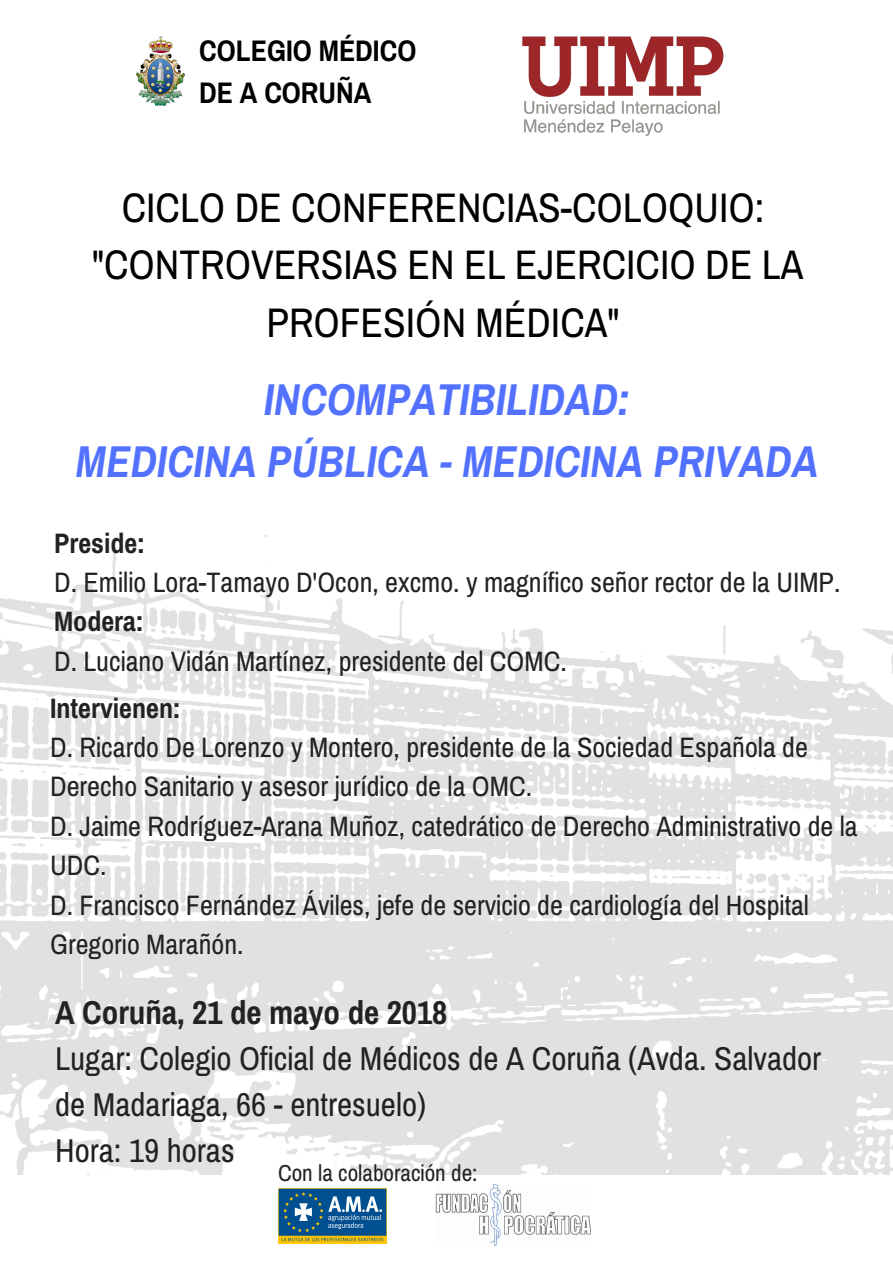
<style>
.page{position:relative;width:893px;height:1263px;background:#fff}
.page>*{position:absolute;margin:0;border:0;box-sizing:border-box;transform-origin:0 0}
.t1{font:italic 700 44.7px/62.5px "Archivo Narrow";color:#5271ff;text-align:center}
.t2{font:41.4px/57.4px "Archivo Narrow";color:#000;text-align:center}
.t3{font:33.08px/46.1px "Archivo Narrow";color:#222}
.t4{font:700 33.08px "Archivo Narrow";color:#222}
.t5{font:700 29.78px/41.6px "Archivo Narrow";color:#000}
.t6{font:28.12px/39.4px "Archivo Narrow";color:#222}
.t7{font:700 28.12px "Archivo Narrow";color:#222}
.t8{font:23.17px "Archivo Narrow";color:#222}
</style>
<div class="page">
<img style="left:523px;top:36px;width:201px;height:100px">
<img style="left:136px;top:36px;width:49px;height:69px">
<img style="left:0;top:535px;width:893px;height:639px">
<img style="left:278px;top:1188px;width:109px;height:55px">
<img style="left:436px;top:1184px;width:155px;height:61px">
<p class="t5" style="left:199px;top:30px;width:219px">COLEGIO MÉDICO<br>DE A CORUÑA</p>
<h2 class="t2" style="left:92px;top:178px;width:713px">CICLO DE CONFERENCIAS-COLOQUIO: "CONTROVERSIAS EN EL EJERCICIO DE LA<br>PROFESIÓN MÉDICA"</h2>
<h1 class="t1" style="left:75px;top:367px;width:744px">INCOMPATIBILIDAD:<br>MEDICINA PÚBLICA - MEDICINA PRIVADA</h1>
<p class="t7" style="left:54px;top:526px;width:92px">Preside:</p>
<p class="t6" style="left:54px;top:562px;width:788px">D. Emilio Lora-Tamayo D'Ocon, excmo. y magnífico señor rector de la UIMP.</p>
<p class="t7" style="left:54px;top:605px;width:91px">Modera:</p>
<p class="t6" style="left:54px;top:641px;width:514px">D. Luciano Vidán Martínez, presidente del COMC.</p>
<p class="t7" style="left:50px;top:691px;width:132px">Intervienen:</p>
<p class="t6" style="left:50px;top:727px;width:809px">D. Ricardo De Lorenzo y Montero, presidente de la Sociedad Española de Derecho Sanitario y asesor jurídico de la OMC.<br>D. Jaime Rodríguez-Arana Muñoz, catedrático de Derecho Administrativo de la UDC.<br>D. Francisco Fernández Áviles, jefe de servicio de cardiología del Hospital Gregorio Marañón.</p>
<p class="t4" style="left:55px;top:993px;width:394px">A Coruña, 21 de mayo de 2018</p>
<p class="t3" style="left:55px;top:1035px;width:768px">Lugar: Colegio Oficial de Médicos de A Coruña (Avda. Salvador de Madariaga, 66 - entresuelo)<br>Hora: 19 horas</p>
<p class="t8" style="left:278px;top:1159px;width:201px">Con la colaboración de:</p>
</div>
